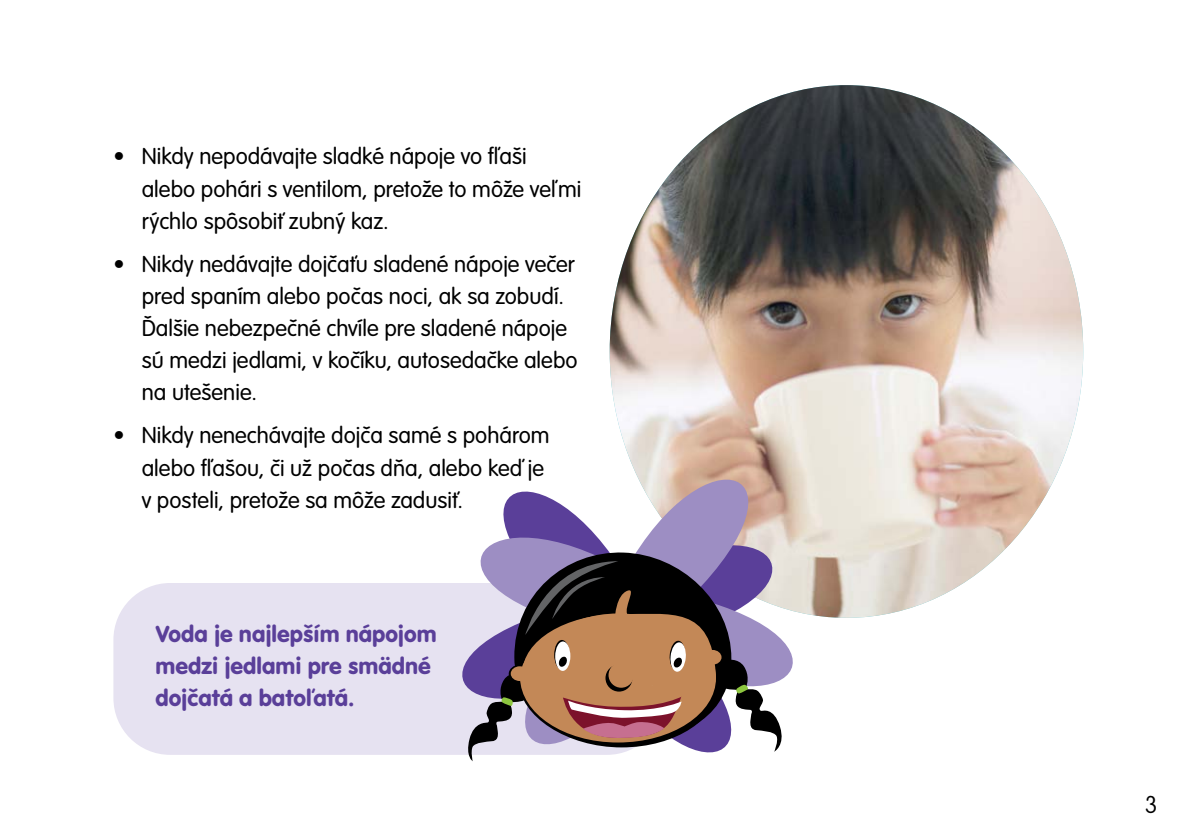
<style>
.page{position:relative;width:1191px;height:840px;background:#fff}
.page>*{position:absolute;margin:0;border:0;box-sizing:border-box;transform-origin:0 0}
.Bulleted_Body{font:300 24px/32px "VAG Rundschrift D";color:#000}
.t1{font:24px/32px "VAG Rundschrift D";color:#5a3f99}
.t2{font:100 24px "VAG Rounded Std";color:#000}
</style>
<div class="page">
<img style="left:609px;top:85px;width:474px;height:532px">
<div style="left:113px;top:582px;width:550px;height:172px;background:#e6e2f1;border-radius:57px"></div>
<svg style="left:462px;top:479px;width:330px;height:276px"></svg>
<svg style="left:514px;top:550px;width:217px;height:4px"></svg>
<svg style="left:465px;top:554px;width:320px;height:206px"></svg>
<p class="Bulleted_Body" style="left:142px;top:141px;width:441px;text-indent:-28px">• Nikdy nepodávajte sladké nápoje vo fľaši alebo pohári s ventilom, pretože to môže veľmi rýchlo spôsobiť zubný kaz.</p>
<p class="Bulleted_Body" style="left:142px;top:248px;width:437px;text-indent:-28px">• Nikdy nedávajte dojčaťu sladené nápoje večer pred spaním alebo počas noci, ak sa zobudí.<br>Ďalšie nebezpečné chvíle pre sladené nápoje sú medzi jedlami, v kočíku, autosedačke alebo na utešenie.</p>
<p class="Bulleted_Body" style="left:142px;top:420px;width:409px;text-indent:-28px">• Nikdy nenechávajte dojča samé s pohárom alebo fľašou, či už počas dňa, alebo keď je v posteli, pretože sa môže zadusiť.</p>
<p class="t1" style="left:155px;top:617px;width:283px">Voda je najlepším nápojom medzi jedlami pre smädné dojčatá a batoľatá.</p>
<p class="t2" style="left:1144px;top:790px;width:14px">3</p>
</div>
